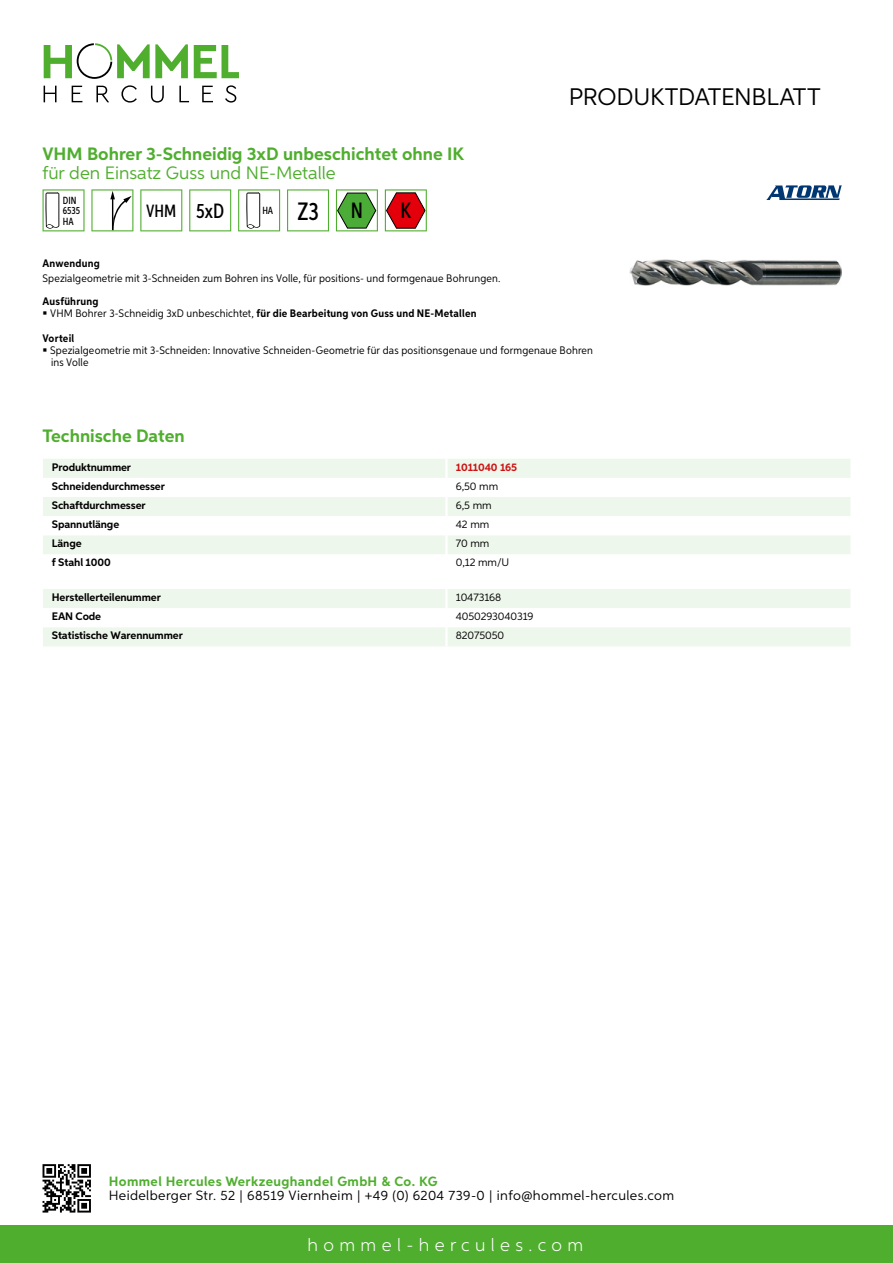
<style>
.page{position:relative;width:893px;height:1263px;background:#fff}
.page>*{position:absolute;margin:0;border:0;box-sizing:border-box;transform-origin:0 0}
.t1{font:500 25.2px "Aspira XX Nar";color:#000}
.t2{font:24px "Aspira";letter-spacing:-.01em;color:#000}
.t3{font:500 22.2px "Aspira XX Nar";color:#000}
.t4{font:700 18px "Aspira";color:#50ae2f}
.t5{font:18px "Aspira";color:#50ae2f}
.t6{font:300 18px "Aspira";letter-spacing:.3em;color:#fff}
.t7{font:500 17.85px "Aspira XX Nar";color:#000}
.t8{font:13.5px "Aspira";letter-spacing:.03em;color:#000}
.t9{font:700 13.5px "Aspira";letter-spacing:.03em;color:#50ae2f}
.t10{font:10.95px/12px "Aspira Nar";letter-spacing:.015em;color:#000}
.t11{font:700 10.95px "Aspira";letter-spacing:-.01em;color:#000}
.t12{font:700 10.95px/12.8px "Aspira Nar";letter-spacing:.02em;color:#000}
.t13{font:10.95px "Aspira";letter-spacing:-.01em;color:#000}
.t14{font:700 10.95px "Aspira";letter-spacing:-.01em;color:#cd1013}
.t15{font:500 10.35px/10.4px "Aspira XX Nar";color:#000}
.s1{font-size:20.7px}
.s2{font-weight:400}
</style>
<div class="page">
<div style="left:0;top:1226px;width:893px;height:37px;background:#50ae2f"></div>
<svg style="left:43px;top:1164px;width:48px;height:48px"></svg>
<svg style="left:194px;top:45px;width:45px;height:33px"></svg>
<svg style="left:44px;top:43px;width:144px;height:36px"></svg>
<svg style="left:44px;top:86px;width:13px;height:16px"></svg>
<svg style="left:72px;top:86px;width:10px;height:16px"></svg>
<svg style="left:96px;top:86px;width:13px;height:16px"></svg>
<svg style="left:121px;top:85px;width:16px;height:18px"></svg>
<svg style="left:151px;top:86px;width:13px;height:17px"></svg>
<svg style="left:179px;top:86px;width:10px;height:16px"></svg>
<svg style="left:202px;top:86px;width:11px;height:16px"></svg>
<svg style="left:225px;top:85px;width:11px;height:18px"></svg>
<div style="left:43px;top:459px;width:807px;height:19px;background:#eef7eb"></div>
<svg style="left:43px;top:497px;width:807px;height:57px;fill:#eef7eb"></svg>
<hr style="left:445px;top:459px;width:3px;height:19px;background:#fff">
<hr style="left:445px;top:497px;width:3px;height:19px;background:#fff">
<hr style="left:445px;top:516px;width:3px;height:19px;background:#fff">
<hr style="left:445px;top:535px;width:3px;height:19px;background:#fff">
<svg style="left:43px;top:589px;width:807px;height:57px"></svg>
<hr style="left:445px;top:627px;width:3px;height:19px;background:#fff">
<svg style="left:43px;top:189px;width:42px;height:42px"></svg>
<svg style="left:91px;top:189px;width:42px;height:42px"></svg>
<svg style="left:140px;top:189px;width:42px;height:42px"></svg>
<svg style="left:189px;top:189px;width:42px;height:42px"></svg>
<svg style="left:238px;top:189px;width:42px;height:42px"></svg>
<svg style="left:287px;top:189px;width:42px;height:42px"></svg>
<svg style="left:336px;top:189px;width:42px;height:42px"></svg>
<svg style="left:385px;top:189px;width:42px;height:42px"></svg>
<img style="left:629px;top:259px;width:213px;height:26px">
<svg style="left:766px;top:185px;width:76px;height:15px"></svg>
<h3 class="t4" style="left:43px;top:142px;width:423px">VHM Bohrer 3-Schneidig 3xD unbeschichtet ohne IK</h3>
<h3 class="t5" style="left:43px;top:162px;width:295px">für den Einsatz Guss und NE-Metalle</h3>
<p class="t15" style="left:63px;top:195px;width:19px">DIN<br>6535<br>HA</p>
<h3 class="t7" style="left:146px;top:200px;width:79px">VHM <span class="s1">5xD</span></h3>
<p class="t15" style="left:262px;top:205px;width:12px">HA</p>
<h1 class="t1" style="left:297px;top:196px;width:23px">Z3</h1>
<h3 class="t3" style="left:351px;top:197px;width:14px">N</h3>
<h3 class="t3" style="left:401px;top:197px;width:12px">K</h3>
<h2 class="t2" style="left:569px;top:82px;width:253px">Produktdatenblatt</h2>
<p class="t12" style="left:43px;top:257px;width:59px">Anwendung</p>
<p class="t10" style="left:43px;top:273px;width:459px">Spezialgeometrie mit 3-Schneiden zum Bohren ins Volle, für positions- und formgenaue Bohrungen.</p>
<p class="t12" style="left:50px;top:295px;width:428px;text-indent:-8px">Ausführung<br><span class="s2">VHM Bohrer 3-Schneidig 3xD unbeschichtet,</span> für die Bearbeitung von Guss und NE-Metallen</p>
<p class="t12" style="left:43px;top:332px;width:33px">Vorteil</p>
<p class="t10" style="left:50px;top:345px;width:544px">Spezialgeometrie mit 3-Schneiden: Innovative Schneiden-Geometrie für das positionsgenaue und formgenaue Bohren ins Volle</p>
<h3 class="t4" style="left:43px;top:425px;width:144px">Technische Daten</h3>
<p class="t11" style="left:52px;top:460px;width:81px">Produktnummer</p>
<p class="t14" style="left:456px;top:460px;width:63px">1011040 165</p>
<p class="t11" style="left:52px;top:479px;width:115px">Schneidendurchmesser</p>
<p class="t13" style="left:456px;top:479px;width:44px">6,50 mm</p>
<p class="t11" style="left:52px;top:498px;width:95px">Schaftdurchmesser</p>
<p class="t13" style="left:456px;top:498px;width:37px">6,5 mm</p>
<p class="t11" style="left:52px;top:518px;width:69px">Spannutlänge</p>
<p class="t13" style="left:456px;top:518px;width:35px">42 mm</p>
<p class="t11" style="left:52px;top:537px;width:31px">Länge</p>
<p class="t13" style="left:456px;top:537px;width:35px">70 mm</p>
<p class="t11" style="left:52px;top:556px;width:60px">f Stahl 1000</p>
<p class="t13" style="left:456px;top:556px;width:53px">0,12 mm/U</p>
<p class="t11" style="left:52px;top:590px;width:111px">Herstellerteilenummer</p>
<p class="t13" style="left:456px;top:590px;width:47px">10473168</p>
<p class="t11" style="left:52px;top:609px;width:51px">EAN Code</p>
<p class="t13" style="left:456px;top:610px;width:79px">4050293040319</p>
<p class="t11" style="left:52px;top:629px;width:132px">Statistische Warennummer</p>
<p class="t13" style="left:456px;top:629px;width:50px">82075050</p>
<p class="t9" style="left:109px;top:1172px;width:330px">Hommel Hercules Werkzeughandel GmbH &amp; Co. KG</p>
<p class="t8" style="left:109px;top:1187px;width:567px">Heidelberger Str. 52 | 68519 Viernheim | +49 (0) 6204 739-0 | info@hommel-hercules.com</p>
<h3 class="t6" style="left:307px;top:1234px;width:277px">hommel-hercules.com</h3>
</div>
